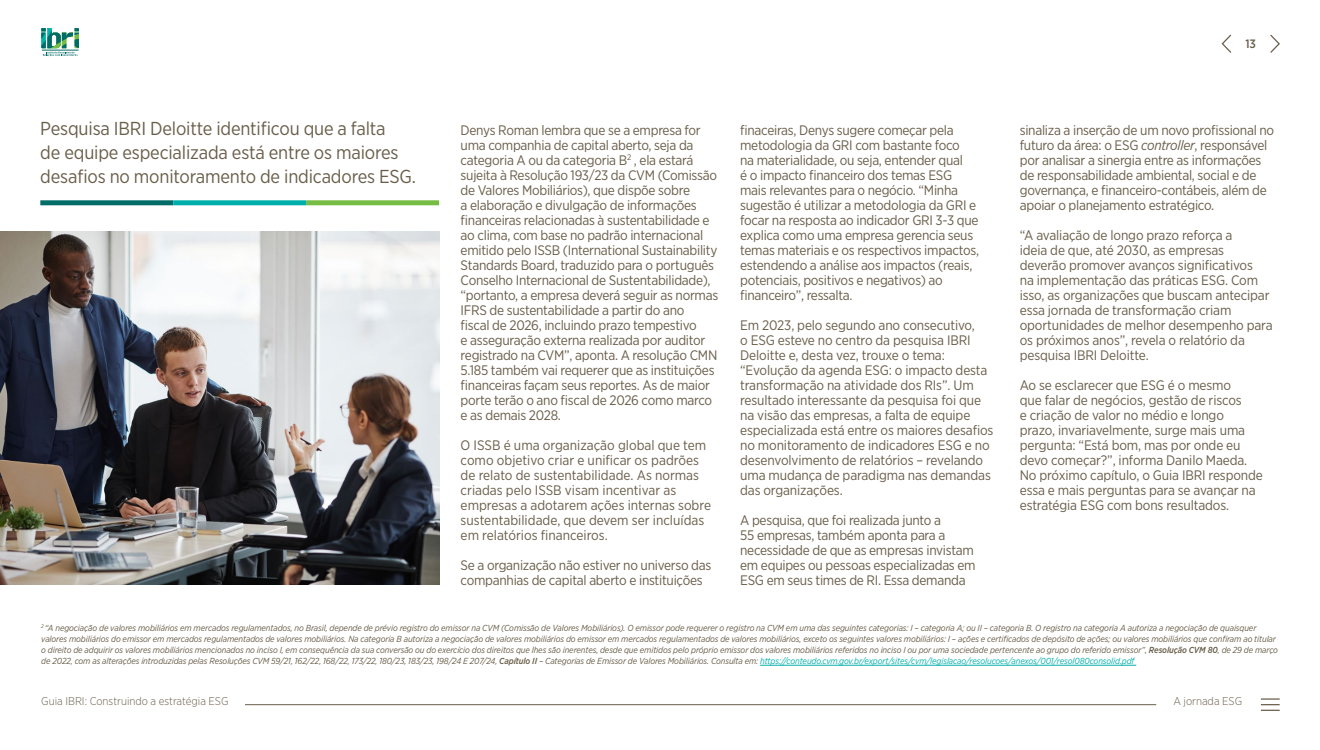
<style>
.page{position:relative;width:1320px;height:750px;background:#fff}
.page>*{position:absolute;margin:0;border:0;box-sizing:border-box;transform-origin:0 0}
.t1{font:18.75px/23.8px "Gotham Narrow";letter-spacing:-.01em;color:#695e4a}
.t2{font:13.75px/15px "Gotham Narrow";letter-spacing:-.02em;color:#695e4a}
.t3{font:13.75px/15px "Gotham Narrow";color:#695e4a}
.t4{font:500 12.12px "Gotham Narrow";color:#695e4a}
.t5{font:300 11.25px "Gotham Narrow";color:#695e4a}
.t6{font:italic 8.75px/11.2px "Gotham Narrow";letter-spacing:-.01em;color:#695e4a}
.s1{font-style:italic}
.s2{font-weight:500}
.s3{color:#00afac}
</style>
<div class="page">
<hr style="left:760px;top:665px;width:376px;height:1px;background:#00afac">
<img style="left:0;top:231px;width:440px;height:354px">
<div style="left:306px;top:200px;width:133px;height:5px;background:#77bc43"></div>
<div style="left:40px;top:200px;width:133px;height:5px;background:#006c68"></div>
<div style="left:173px;top:200px;width:133px;height:5px;background:#00afac"></div>
<svg style="left:1261px;top:698px;width:19px;height:13px"></svg>
<hr style="left:245px;top:704px;width:911px;height:1px;background:#695e4a">
<svg style="left:41px;top:28px;width:38px;height:28px"></svg>
<svg style="left:1221px;top:34px;width:11px;height:19px"></svg>
<svg style="left:1270px;top:34px;width:10px;height:19px"></svg>
<p class="t4" style="left:1245px;top:36px;width:12px">13</p>
<h1 class="t1" style="left:40px;top:116px;width:377px">Pesquisa IBRI Deloitte identificou que a falta<br>de equipe especializada está entre os maiores desafios no monitoramento de indicadores ESG.</h1>
<p class="t2" style="left:461px;top:122px;width:259px">Denys Roman lembra que se a empresa for uma companhia de capital aberto, seja da categoria A ou da categoria B<sup>2</sup> , ela estará sujeita à Resolução 193/23 da CVM (Comissão de Valores Mobiliários), que dispõe sobre<br>a elaboração e divulgação de informações financeiras relacionadas à sustentabilidade e ao clima, com base no padrão internacional emitido pelo ISSB (International Sustainability Standards Board, traduzido para o português Conselho Internacional de Sustentabilidade), “portanto, a empresa deverá seguir as normas IFRS de sustentabilidade a partir do ano<br>fiscal de 2026, incluindo prazo tempestivo<br>e asseguração externa realizada por auditor registrado na CVM”, aponta. A resolução CMN 5.185 também vai requerer que as instituições financeiras façam seus reportes. As de maior porte terão o ano fiscal de 2026 como marco e as demais 2028.</p>
<p class="t3" style="left:461px;top:437px;width:252px">O ISSB é uma organização global que tem como objetivo criar e unificar os padrões de relato de sustentabilidade. As normas criadas pelo ISSB visam incentivar as empresas a adotarem ações internas sobre sustentabilidade, que devem ser incluídas em relatórios financeiros.</p>
<p class="t2" style="left:461px;top:557px;width:252px">Se a organização não estiver no universo das companhias de capital aberto e instituições</p>
<p class="t2" style="left:1020px;top:122px;width:256px">sinaliza a inserção de um novo profissional no futuro da área: o ESG <span class="s1">controller</span>, responsável por analisar a sinergia entre as informações de responsabilidade ambiental, social e de governança, e financeiro-contábeis, além de apoiar o planejamento estratégico.</p>
<p class="t2" style="left:1020px;top:227px;width:254px">“A avaliação de longo prazo reforça a<br>ideia de que, até 2030, as empresas deverão promover avanços significativos<br>na implementação das práticas ESG. Com isso, as organizações que buscam antecipar essa jornada de transformação criam oportunidades de melhor desempenho para os próximos anos”, revela o relatório da pesquisa IBRI Deloitte.</p>
<p class="t2" style="left:1020px;top:377px;width:245px">Ao se esclarecer que ESG é o mesmo<br>que falar de negócios, gestão de riscos<br>e criação de valor no médio e longo<br>prazo, invariavelmente, surge mais uma pergunta: “Está bom, mas por onde eu devo começar?”, informa Danilo Maeda.<br>No próximo capítulo, o Guia IBRI responde essa e mais perguntas para se avançar na estratégia ESG com bons resultados.</p>
<p class="t2" style="left:740px;top:122px;width:241px">finaceiras, Denys sugere começar pela metodologia da GRI com bastante foco<br>na materialidade, ou seja, entender qual<br>é o impacto financeiro dos temas ESG mais relevantes para o negócio. “Minha sugestão é utilizar a metodologia da GRI e focar na resposta ao indicador GRI 3-3 que explica como uma empresa gerencia seus temas materiais e os respectivos impactos, estendendo a análise aos impactos (reais, potenciais, positivos e negativos) ao financeiro”, ressalta.</p>
<p class="t2" style="left:740px;top:317px;width:255px">Em 2023, pelo segundo ano consecutivo,<br>o ESG esteve no centro da pesquisa IBRI Deloitte e, desta vez, trouxe o tema: “Evolução da agenda ESG: o impacto desta transformação na atividade dos RIs”. Um resultado interessante da pesquisa foi que na visão das empresas, a falta de equipe especializada está entre os maiores desafios no monitoramento de indicadores ESG e no desenvolvimento de relatórios – revelando uma mudança de paradigma nas demandas das organizações.</p>
<p class="t2" style="left:740px;top:512px;width:237px">A pesquisa, que foi realizada junto a<br>55 empresas, também aponta para a necessidade de que as empresas invistam em equipes ou pessoas especializadas em ESG em seus times de RI. Essa demanda</p>
<p class="t6" style="left:41px;top:622px;width:1238px"><sup>2</sup> “A negociação de valores mobiliários em mercados regulamentados, no Brasil, depende de prévio registro do emissor na CVM (Comissão de Valores Mobiliários). O emissor pode requerer o registro na CVM em uma das seguintes categorias: I – categoria A; ou II – categoria B. O registro na categoria A autoriza a negociação de quaisquer valores mobiliários do emissor em mercados regulamentados de valores mobiliários. Na categoria B autoriza a negociação de valores mobiliários do emissor em mercados regulamentados de valores mobiliários, exceto os seguintes valores mobiliários: I – ações e certificados de depósito de ações; ou valores mobiliários que confiram ao titular o direito de adquirir os valores mobiliários mencionados no inciso I, em consequência da sua conversão ou do exercício dos direitos que lhes são inerentes, desde que emitidos pelo próprio emissor dos valores mobiliários referidos no inciso I ou por uma sociedade pertencente ao grupo do referido emissor”, <span class="s2">Resolução CVM 80</span>, de 29 de março de 2022, com as alterações introduzidas pelas Resoluções CVM 59/21, 162/22, 168/22, 173/22, 180/23, 183/23, 198/24 E 207/24, <span class="s2">Capítulo II</span> – Categorias de Emissor de Valores Mobiliários. Consulta em: <span class="s3">https://conteudo.cvm.gov.br/export/sites/cvm/legislacao/resolucoes/anexos/001/resol080consolid.pdf</span></p>
<p class="t5" style="left:41px;top:694px;width:189px">Guia IBRI: Construindo a estratégia ESG</p>
<p class="t5" style="left:1173px;top:694px;width:70px">A jornada ESG</p>
</div>
